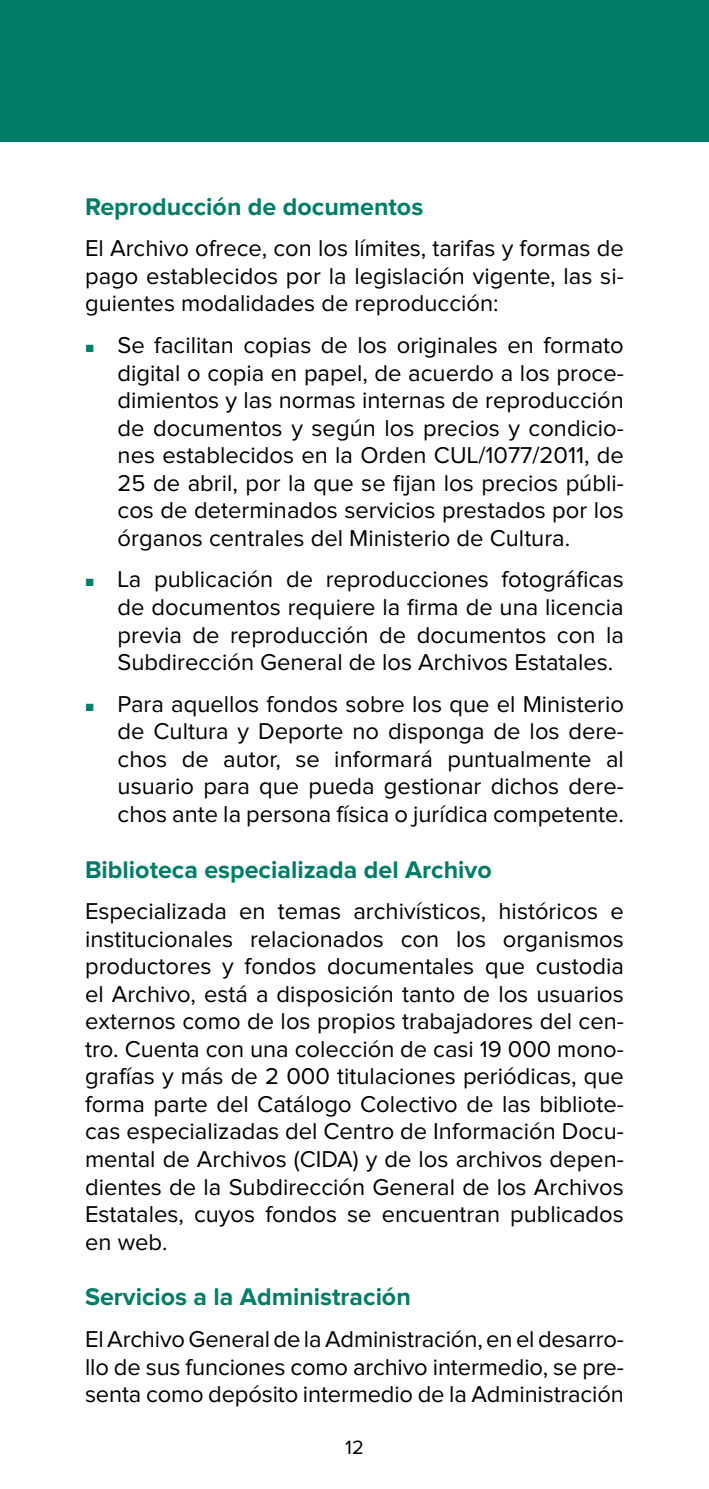
<style>
.page{position:relative;width:709px;height:1489px;background:#fff}
.page>*{position:absolute;margin:0;border:0;box-sizing:border-box;transform-origin:0 0}
.t1{font:700 25px "Proxima Nova";color:#007d68}
.t2{font:23.75px/27.5px "Proxima Nova";color:#000;text-align:justify}
.t3{font:20px "Proxima Nova";color:#000}
.s1{color:#007d68}
</style>
<div class="page">
<div style="left:0;top:0;width:709px;height:142px;background:#007d68"></div>
<p class="t1" style="left:85px;top:195px;width:340px">Reproducción de documentos</p>
<p class="t2" style="left:85px;top:236px;width:540px">El Archivo ofrece, con los límites, tarifas y formas de pago establecidos por la legislación vigente, las si&shy;guientes modalidades de reproducción:</p>
<p class="t2" style="left:118px;top:332px;width:508px;text-indent:-32px"><span class="s1">■</span> Se facilitan copias de los originales en formato digital o copia en papel, de acuerdo a los proce&shy;dimientos y las normas internas de reproducción de documentos y según los precios y condicio&shy;nes establecidos en la Orden CUL/1077/2011, de 25 de abril, por la que se fijan los precios públi&shy;cos de determinados servicios prestados por los órganos centrales del Ministerio de Cultura.</p>
<p class="t2" style="left:118px;top:567px;width:508px;text-indent:-32px"><span class="s1">■</span> La publicación de reproducciones fotográficas de documentos requiere la firma de una licencia previa de reproducción de documentos con la Subdirección General de los Archivos Estatales.</p>
<p class="t2" style="left:118px;top:691px;width:508px;text-indent:-32px"><span class="s1">■</span> Para aquellos fondos sobre los que el Ministerio de Cultura y Deporte no disponga de los dere&shy;chos de autor, se informará puntualmente al usuario para que pueda gestionar dichos dere&shy;chos ante la persona física o jurídica competente.</p>
<p class="t1" style="left:85px;top:857px;width:408px">Biblioteca especializada del Archivo</p>
<p class="t2" style="left:85px;top:898px;width:540px">Especializada en temas archivísticos, históricos e institucionales relacionados con los organismos productores y fondos documentales que custodia el Archivo, está a disposición tanto de los usuarios externos como de los propios trabajadores del cen&shy;tro. Cuenta con una colección de casi 19 000 mono&shy;grafías y más de 2 000 titulaciones periódicas, que forma parte del Catálogo Colectivo de las bibliote&shy;cas especializadas del Centro de Información Docu&shy;mental de Archivos (CIDA) y de los archivos depen&shy;dientes de la Subdirección General de los Archivos Estatales, cuyos fondos se encuentran publicados en web.</p>
<p class="t1" style="left:85px;top:1285px;width:327px">Servicios a la Administración</p>
<p class="t2" style="left:85px;top:1326px;width:540px">El Archivo General de la Administración, en el desarro&shy;llo de sus funciones como archivo intermedio, se pre&shy;senta como depósito intermedio de la Administración</p>
<p class="t3" style="left:345px;top:1438px;width:20px">12</p>
</div>
